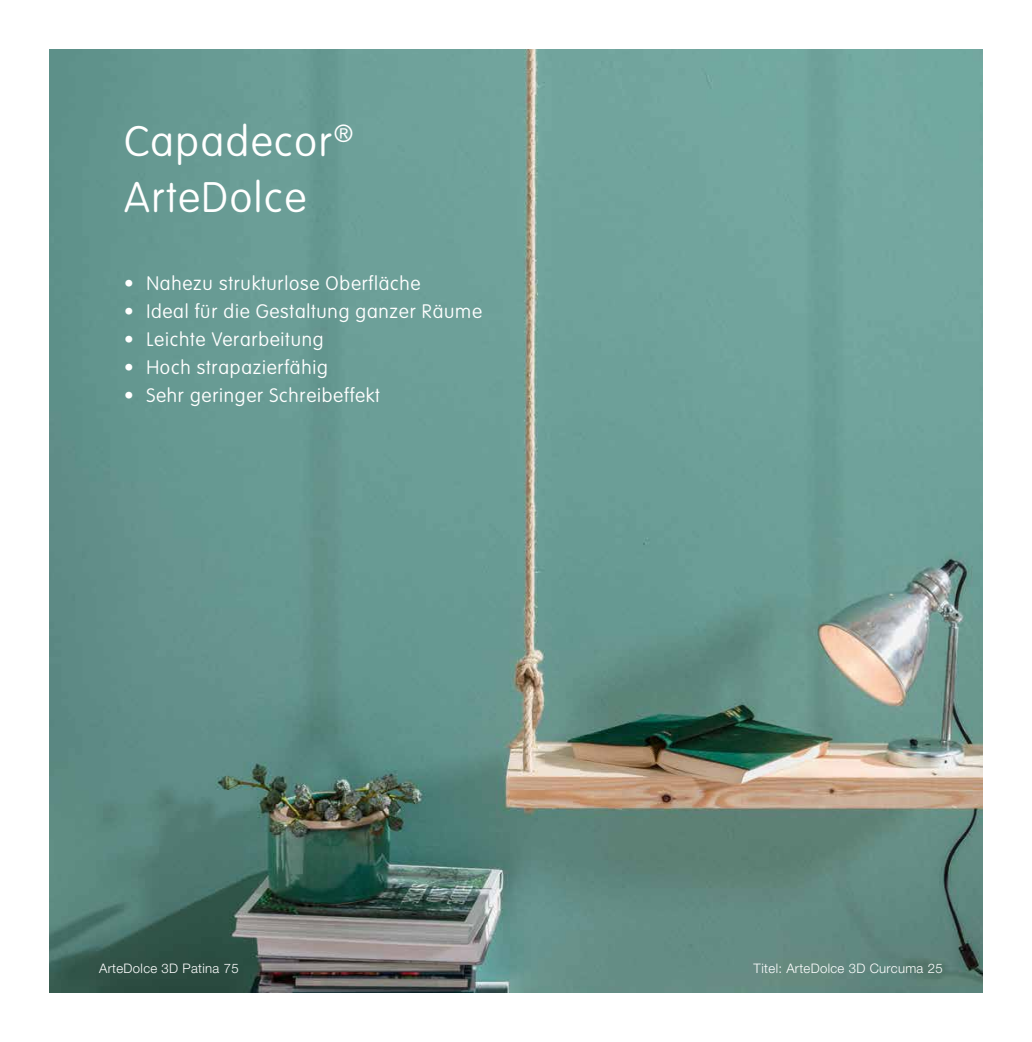
<style>
.page{position:relative;width:1032px;height:1042px;background:#fff}
.page>*{position:absolute;margin:0;border:0;box-sizing:border-box;transform-origin:0 0}
.t1{font:100 42px/56px "VAG Rounded LT";letter-spacing:.04em;color:#fff}
.t2{font:100 19.25px "VAG Rounded LT";letter-spacing:.04em;color:#fff}
.t3{font:300 13.12px "Helvetica Neue LT";letter-spacing:.025em;color:#fff}
</style>
<div class="page">
<img style="left:50px;top:50px;width:932px;height:942px">
<h1 class="t1" style="left:124px;top:115px;width:231px">Capadecor<sup>®<br></sup>ArteDolce</h1>
<p class="t2" style="left:124px;top:272px;width:298px">• Nahezu strukturlose Oberfläche</p>
<p class="t2" style="left:124px;top:300px;width:359px">• Ideal für die Gestaltung ganzer Räume</p>
<p class="t2" style="left:124px;top:328px;width:201px">• Leichte Verarbeitung</p>
<p class="t2" style="left:124px;top:356px;width:205px">• Hoch strapazierfähig</p>
<p class="t2" style="left:124px;top:384px;width:257px">• Sehr geringer Schreibeffekt</p>
<p class="t3" style="left:99px;top:960px;width:141px">ArteDolce 3D Patina 75</p>
<p class="t3" style="left:753px;top:960px;width:191px">Titel: ArteDolce 3D Curcuma 25</p>
</div>
